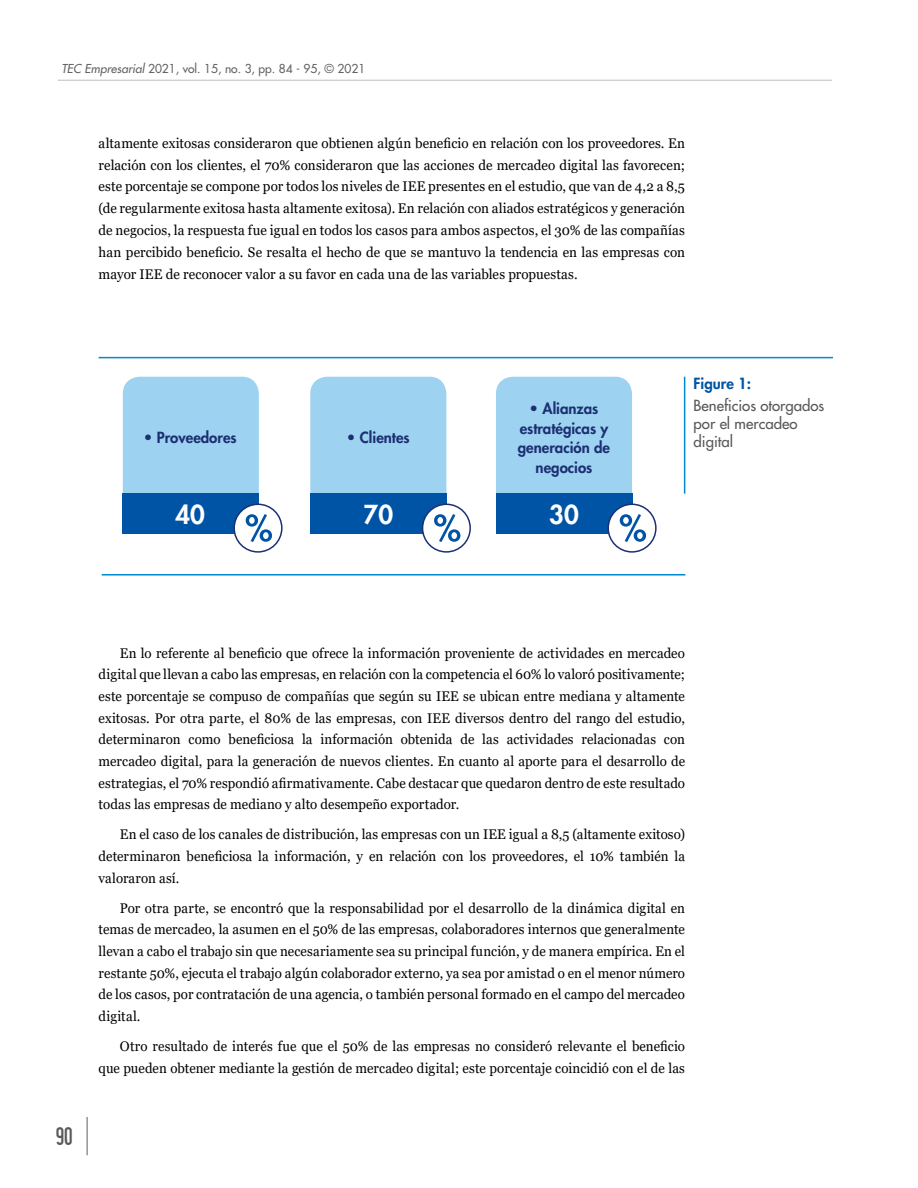
<style>
.page{position:relative;width:918px;height:1188px;background:#fff}
.page>*{position:absolute;margin:0;border:0;box-sizing:border-box;transform-origin:0 0}
.t1{font:800 25.5px "Futura";color:#fff}
.t2{font:25.5px "Adidas 14";color:#58595b}
.t3{font:800 15px/19.5px "Futura";color:#1c2f72;text-align:center}
.t4{font:15px/18px "Futura";color:#58595b}
.t5{font:800 15px "Futura";color:#0054a6}
.t6{font:13.95px/21.6px "Georgia";color:#000;text-align:justify;scale:.95 1}
.t7{font:13.95px/21.8px "Georgia";color:#000;text-align:justify;scale:.96 1}
.t8{font:12px "Futura";color:#636466}
.s1{font-style:italic}
</style>
<div class="page">
<hr style="left:86px;top:1117px;width:2px;height:38px;background:#939598">
<hr style="left:58px;top:80px;width:774px;height:1px;background:#bcbec0">
<hr style="left:99px;top:357px;width:734px;height:1px;background:#0089cf">
<hr style="left:684px;top:377px;width:1px;height:117px;background:#0089cf">
<hr style="left:102px;top:574px;width:583px;height:2px;background:#0089cf">
<div style="left:233px;top:504px;width:50px;height:49px;border:2px solid #1c2f72;border-radius:50%"></div>
<div style="left:422px;top:504px;width:49px;height:49px;border:2px solid #1c2f72;border-radius:50%"></div>
<div style="left:607px;top:504px;width:50px;height:49px;border:2px solid #1c2f72;border-radius:50%"></div>
<svg style="left:123px;top:377px;width:149px;height:165px;background:#8abde2"></svg>
<svg style="left:310px;top:377px;width:150px;height:165px;background:#89bde2"></svg>
<svg style="left:496px;top:377px;width:150px;height:165px;background:#89bce2"></svg>
<p class="t8" style="left:61px;top:61px;width:305px"><span class="s1">TEC Empresarial</span> 2021, vol. 15, no. 3, pp. 84 - 95, © 2021</p>
<p class="t7" style="left:99px;top:132px;width:612px">altamente exitosas consideraron que obtienen algún beneficio en relación con los proveedores. En relación con los clientes, el 70% consideraron que las acciones de mercadeo digital las favorecen; este porcentaje se compone por todos los niveles de IEE presentes en el estudio, que van de 4,2 a 8,5 (de regularmente exitosa hasta altamente exitosa). En relación con aliados estratégicos y generación de negocios, la respuesta fue igual en todos los casos para ambos aspectos, el 30% de las compañías han percibido beneficio. Se resalta el hecho de que se mantuvo la tendencia en las empresas con mayor IEE de reconocer valor a su favor en cada una de las variables propuestas.</p>
<p class="t3" style="left:144px;top:428px;width:94px">• Proveedores</p>
<p class="t3" style="left:347px;top:428px;width:64px">• Clientes</p>
<p class="t3" style="left:518px;top:399px;width:94px">• Alianzas estratégicas y generación de negocios</p>
<h1 class="t1" style="left:176px;top:499px;width:31px">40</h1>
<h1 class="t1" style="left:364px;top:499px;width:31px">70</h1>
<h1 class="t1" style="left:549px;top:499px;width:31px">30</h1>
<p class="t5" style="left:694px;top:374px;width:59px">Figure 1:</p>
<p class="t4" style="left:694px;top:396px;width:132px">Beneficios otorgados por el mercadeo digital</p>
<h1 class="t2" style="left:56px;top:1123px;width:18px">90</h1>
<p class="t6" style="left:99px;top:642px;width:619px;text-indent:21px">En lo referente al beneficio que ofrece la información proveniente de actividades en mercadeo digital que llevan a cabo las empresas, en relación con la competencia el 60% lo valoró positivamente; este porcentaje se compuso de compañías que según su IEE se ubican entre mediana y altamente exitosas. Por otra parte, el 80% de las empresas, con IEE diversos dentro del rango del estudio, determinaron como beneficiosa la información obtenida de las actividades relacionadas con mercadeo digital, para la generación de nuevos clientes. En cuanto al aporte para el desarrollo de estrategias, el 70% respondió afirmativamente. Cabe destacar que quedaron dentro de este resultado todas las empresas de mediano y alto desempeño exportador.</p>
<p class="t6" style="left:99px;top:824px;width:619px;text-indent:21px">En el caso de los canales de distribución, las empresas con un IEE igual a 8,5 (altamente exitoso) determinaron beneficiosa la información, y en relación con los proveedores, el 10% también la valoraron así.</p>
<p class="t6" style="left:99px;top:897px;width:619px;text-indent:21px">Por otra parte, se encontró que la responsabilidad por el desarrollo de la dinámica digital en temas de mercadeo, la asumen en el 50% de las empresas, colaboradores internos que generalmente llevan a cabo el trabajo sin que necesariamente sea su principal función, y de manera empírica. En el restante 50%, ejecuta el trabajo algún colaborador externo, ya sea por amistad o en el menor número de los casos, por contratación de una agencia, o también personal formado en el campo del mercadeo digital.</p>
<p class="t6" style="left:99px;top:1036px;width:619px;text-align:right">Otro resultado de interés fue que el 50% de las empresas no consideró relevante el beneficio que pueden obtener mediante la gestión de mercadeo digital; este porcentaje coincidió con el de las</p>
</div>
